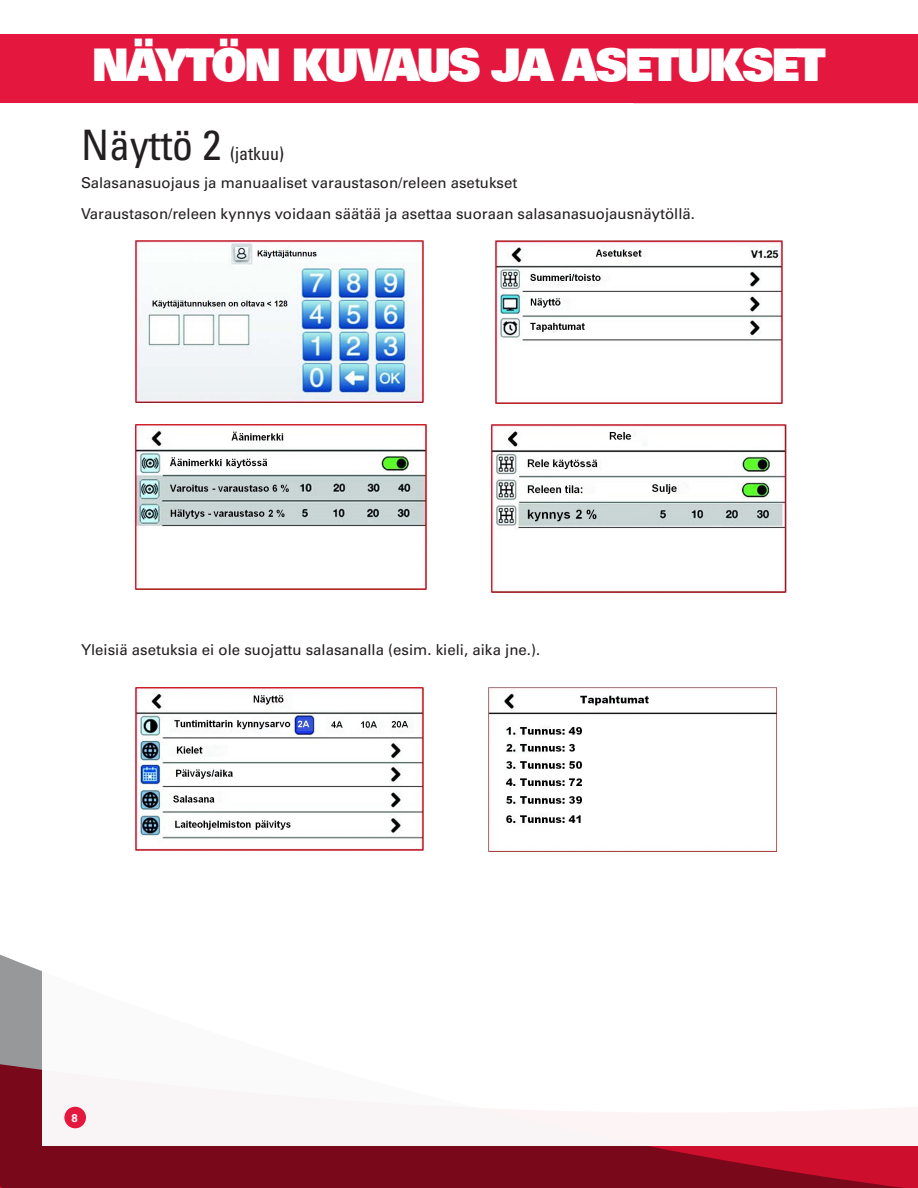
<style>
.page{position:relative;width:918px;height:1188px;background:#fff}
.page>*{position:absolute;margin:0;border:0;box-sizing:border-box;transform-origin:0 0}
.t1{font:45px "Univers LT Pro 85 X Black";letter-spacing:-.05em;color:#fff}
.Labels{font:condensed 42px "Univers LT Pro";color:#231f20}
.Labels-2{font:condensed 18px "Univers LT Pro";color:#231f20}
.Labels-3{font:15px "Univers LT Pro 55 Roman";color:#231f20}
.t2{font:700 11.25px "Univers LT Pro 65";color:#fff}
</style>
<div class="page">
<svg style="left:0;top:954px;width:918px;height:234px;background:#88182b"></svg>
<div style="left:42px;top:857px;width:876px;height:289px;background:#fff"></div>
<div style="left:0;top:35px;width:918px;height:68px;background:#e4183e"></div>
<img style="left:136px;top:240px;width:288px;height:163px">
<img style="left:495px;top:240px;width:288px;height:164px">
<img style="left:136px;top:425px;width:291px;height:164px">
<img style="left:491px;top:425px;width:296px;height:167px">
<img style="left:136px;top:687px;width:288px;height:163px">
<img style="left:488px;top:687px;width:288px;height:164px">
<div style="left:64px;top:1107px;width:22px;height:21px;background:#e4183e;border-radius:50%"></div>
<p class="t1" style="left:92px;top:35px;width:735px">NÄYTÖN KUVAUS JA ASETUKSET</p>
<p class="Labels" style="left:81px;top:118px;width:141px">Näyttö 2</p>
<p class="Labels-2" style="left:230px;top:142px;width:55px">(jatkuu)</p>
<p class="Labels-3" style="left:81px;top:172px;width:438px">Salasanasuojaus ja manuaaliset varaustason/releen asetukset</p>
<p class="Labels-3" style="left:81px;top:203px;width:616px">Varaustason/releen kynnys voidaan säätää ja asettaa suoraan salasanasuojausnäytöllä.</p>
<p class="Labels-3" style="left:81px;top:640px;width:461px">Yleisiä asetuksia ei ole suojattu salasanalla (esim. kieli, aika jne.).</p>
<p class="t2" style="left:72px;top:1110px;width:8px">8</p>
</div>
